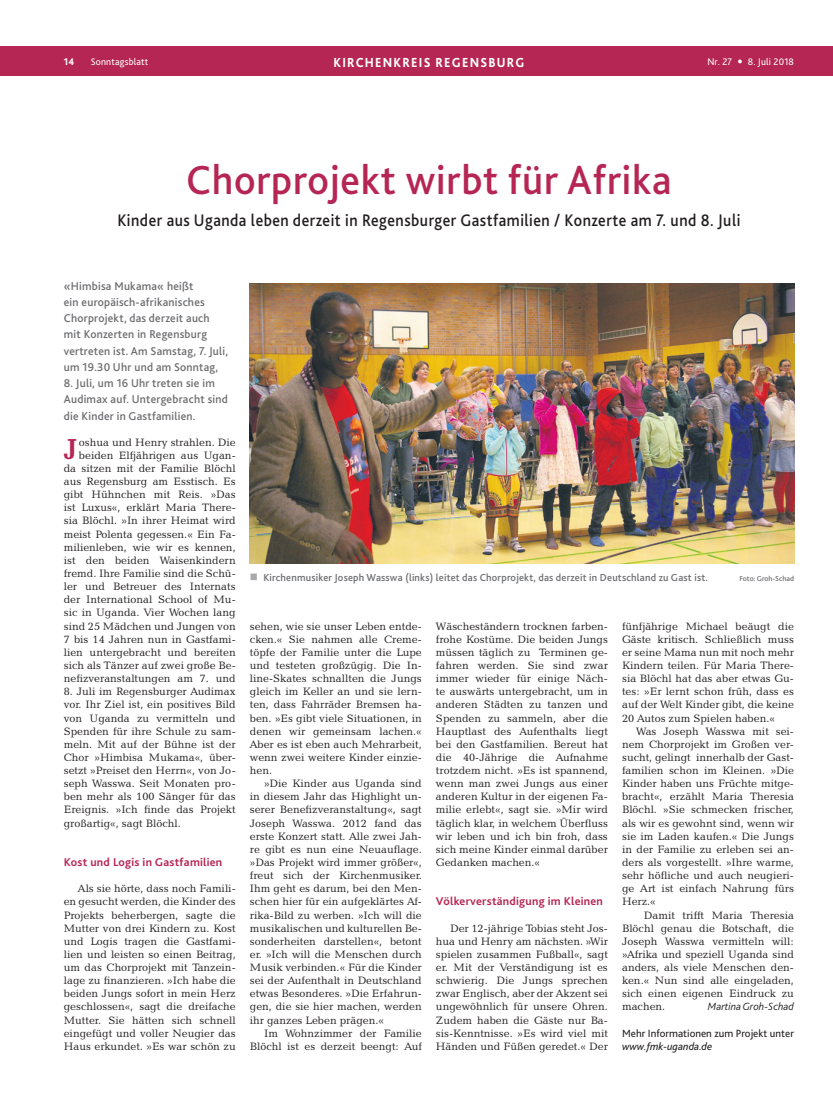
<style>
.page{position:relative;width:833px;height:1117px;background:#fff}
.page>*{position:absolute;margin:0;border:0;box-sizing:border-box;transform-origin:0 0}
.Überschrift_1_groß{font:500 42.5px "Bliss 2";letter-spacing:.02em;color:#b62654;scale:.95 1}
.Copy_Initial{font:700 29.5px "Candida BT";color:#b62654;scale:.9 1}
.Überschrift_2{font:500 17.5px "Bliss 2";letter-spacing:.03em;color:#231f20;scale:.9 1}
.Seite_Reg_Titel{font:800 13.75px "Bliss 2";letter-spacing:.1em;color:#fff;scale:.9 1}
.Vorspann{font:500 11.88px/16.2px "Bliss 2";letter-spacing:.02em;color:#6c6d70}
.Zwischentitel{font:700 11.88px "Bliss 2";letter-spacing:.02em;color:#b62654}
.Copy{font:11px/13.1px "Candida BT";color:#231f20;text-align:justify}
.Copy_Initial-2{font:11px/13.1px "Candida BT";color:#231f20;text-align:right}
.Verweis{font:11px/13.1px "Bliss 2";color:#231f20}
.Copy-2{font:italic 300 11px "Bliss 2";color:#231f20}
.Bildunterschrift{font:500 10.62px "Bliss 2";letter-spacing:.02em;color:#6c6d70}
.Seite_Reg_Ausgabe_li{font:10px "Bliss 2";letter-spacing:.02em;color:#fff}
.Seite_Reg_Seite_li{font:10px "Bliss 2";letter-spacing:.02em;color:#fff}
.Seite_Reg_Seite_li-2{font:800 10px "Bliss 2";color:#fff}
.Bildunterschrift-2{font:500 7.5px "Bliss 2";color:#6c6d70}
.s1{font-size:17.5px}
.s2{color:#a8a9ad}
.s3{font-style:italic}
</style>
<div class="page">
<div style="left:0;top:47px;width:833px;height:29px;background:#b62654"></div>
<img style="left:250px;top:283px;width:544px;height:280px">
<p class="Seite_Reg_Seite_li-2" style="left:64px;top:55px;width:12px">14</p>
<p class="Seite_Reg_Seite_li" style="left:91px;top:55px;width:59px">Sonntagsblatt</p>
<p class="Seite_Reg_Titel" style="left:333px;top:54px;width:213px">KIRCHENKREIS REGENSBURG</p>
<p class="Seite_Reg_Ausgabe_li" style="left:707px;top:55px;width:88px">Nr. 27 <span class="s1">•</span> 8. Juli 2018</p>
<p class="Überschrift_1_groß" style="left:186px;top:154px;width:512px">Chorprojekt wirbt für Afrika</p>
<p class="Überschrift_2" style="left:117px;top:209px;width:694px">Kinder aus Uganda leben derzeit in Regensburger Gastfamilien / Konzerte am 7. und 8. Juli</p>
<p class="Vorspann" style="left:64px;top:277px;width:166px">«Himbisa Mukama« heißt<br>ein europäisch-afrikanisches<br>Chorprojekt, das derzeit auch mit Konzerten in Regensburg vertreten ist. Am Samstag, 7. Juli, um 19.30 Uhr und am Sonntag,</p>
<p class="Vorspann" style="left:64px;top:375px;width:166px">8. Juli, um 16 Uhr treten sie im<br>Audimax auf. Untergebracht sind die Kinder in Gastfamilien.</p>
<p class="Copy_Initial" style="left:64px;top:430px;width:17px">J</p>
<p class="Copy_Initial-2" style="left:64px;top:435px;width:173px">oshua und Henry strahlen. Die beiden Elfjährigen aus Ugan-<br>da sitzen mit der Familie Blöchl aus Regensburg am Esstisch. Es gibt Hühnchen mit Reis. »Das ist Luxus«, erklärt Maria There&shy;sia Blöchl. »In ihrer Heimat wird meist Polenta gegessen.« Ein Fa&shy;milienleben, wie wir es kennen, ist den beiden Waisenkindern fremd. Ihre Familie sind die Schü&shy;ler und Betreuer des Internats der International School of Mu&shy;sic in Uganda. Vier Wochen lang sind 25 Mädchen und Jungen von<br>7 bis 14 Jahren nun in Gastfami&shy;lien untergebracht und bereiten sich als Tänzer auf zwei große Be&shy;nefizveranstaltungen am 7. und</p>
<p class="Copy_Initial-2" style="left:64px;top:684px;width:173px;text-align:justify">8. Juli im Regensburger Audimax vor. Ihr Ziel ist, ein positives Bild von Uganda zu vermitteln und Spenden für ihre Schule zu sam&shy;meln. Mit auf der Bühne ist der Chor »Himbisa Mukama«, über&shy;setzt »Preiset den Herrn«, von Jo&shy;seph Wasswa. Seit Monaten pro&shy;ben mehr als 100 Sänger für das Ereignis. »Ich finde das Projekt großartig«, sagt Blöchl.</p>
<p class="Zwischentitel" style="left:64px;top:854px;width:160px">Kost und Logis in G astfamilien</p>
<p class="Copy" style="left:64px;top:881px;width:173px;text-indent:14px">Als sie hörte, dass noch Famili&shy;en gesucht werden, die Kinder des Projekts beherbergen, sagte die Mutter von drei Kindern zu. Kost und Logis tragen die Gastfami&shy;lien und leisten so einen Beitrag, um das Chorprojekt mit Tanzein&shy;lage zu finanzieren. »Ich habe die beiden Jungs sofort in mein Herz geschlossen«, sagt die dreifache Mutter. Sie hätten sich schnell eingefügt und voller Neugier das Haus erkundet. »Es war schön zu</p>
<p class="Bildunterschrift" style="left:250px;top:570px;width:459px"><span class="s2">■</span> Kirchenmusiker Joseph Wasswa (links) leitet das Chorprojekt, das derzeit in Deutschland zu Gast ist.</p>
<p class="Bildunterschrift-2" style="left:739px;top:573px;width:56px">Foto: Groh-Schad</p>
<p class="Copy" style="left:250px;top:619px;width:173px">sehen, wie sie unser Leben entde&shy;cken.« Sie nahmen alle Creme&shy;töpfe der Familie unter die Lupe und testeten großzügig. Die In&shy;line-Skates schnallten die Jungs gleich im Keller an und sie lern&shy;ten, dass Fahrräder Bremsen ha&shy;ben. »Es gibt viele Situationen, in denen wir gemeinsam lachen.« Aber es ist eben auch Mehrarbeit, wenn zwei weitere Kinder einzie&shy;hen.</p>
<p class="Copy" style="left:250px;top:776px;width:173px;text-indent:14px">»Die Kinder aus Uganda sind in diesem Jahr das Highlight un&shy;serer Benefizveranstaltung«, sagt Joseph Wasswa. 2012 fand das erste Konzert statt. Alle zwei Jah&shy;re gibt es nun eine Neuauflage. »Das Projekt wird immer größer«, freut sich der Kirchenmusiker.<br>Ihm geht es darum, bei den Men&shy;schen hier für ein aufgeklärtes Af&shy;rika-Bild zu werben. »Ich will die musikalischen und kulturellen Be&shy;sonderheiten darstellen«, betont er. »Ich will die Menschen durch Musik verbinden.« Für die Kinder sei der Aufenthalt in Deutschland etwas Besonderes. »Die Erfahrun&shy;gen, die sie hier machen, werden ihr ganzes Leben prägen.«</p>
<p class="Copy" style="left:250px;top:1025px;width:173px;text-align:right">Im Wohnzimmer der Familie<br>Blöchl ist es derzeit beengt: Auf</p>
<p class="Copy" style="left:436px;top:619px;width:173px">Wäscheständern trocknen farben&shy;frohe Kostüme. Die beiden Jungs müssen täglich zu Terminen ge&shy;fahren werden. Sie sind zwar immer wieder für einige Näch&shy;te auswärts untergebracht, um in anderen Städten zu tanzen und Spenden zu sammeln, aber die Hauptlast des Aufenthalts liegt bei den Gastfamilien. Bereut hat die 40-Jährige die Aufnahme trotzdem nicht. »Es ist spannend, wenn man zwei Jungs aus einer anderen Kultur in der eigenen Fa&shy;milie erlebt«, sagt sie. »Mir wird täglich klar, in welchem Überfluss wir leben und ich bin froh, dass sich meine Kinder einmal darüber Gedanken machen.«</p>
<p class="Zwischentitel" style="left:436px;top:893px;width:168px">Völkerverständigung im Kleinen</p>
<p class="Copy" style="left:436px;top:920px;width:173px;text-indent:14px">Der 12-jährige Tobias steht Jos&shy;hua und Henry am nächsten. »Wir spielen zusammen Fußball«, sagt er. Mit der Verständigung ist es schwierig. Die Jungs sprechen zwar Englisch, aber der Akzent sei ungewöhnlich für unsere Ohren.<br>Zudem haben die Gäste nur Ba&shy;sis-Kenntnisse. »Es wird viel mit Händen und Füßen geredet.« Der</p>
<p class="Copy" style="left:622px;top:619px;width:173px">fünfjährige Michael beäugt die Gäste kritisch. Schließlich muss er seine Mama nun mit noch mehr Kindern teilen. Für Maria There&shy;sia Blöchl hat das aber etwas Gu&shy;tes: »Er lernt schon früh, dass es auf der Welt Kinder gibt, die keine 20 Autos zum Spielen haben.«</p>
<p class="Copy" style="left:622px;top:724px;width:173px;text-indent:14px">Was Joseph Wasswa mit sei&shy;nem Chorprojekt im Großen ver&shy;sucht, gelingt innerhalb der Gast&shy;familien schon im Kleinen. »Die Kinder haben uns Früchte mitge&shy;bracht«, erzählt Maria Theresia Blöchl. »Sie schmecken frischer, als wir es gewohnt sind, wenn wir sie im Laden kaufen.« Die Jungs in der Familie zu erleben sei an&shy;ders als vorgestellt. »Ihre warme, sehr höfliche und auch neugieri&shy;ge Art ist einfach Nahrung fürs Herz.«</p>
<p class="Copy" style="left:622px;top:907px;width:173px;text-indent:22px">Damit trifft Maria Theresia Blöchl genau die Botschaft, die Joseph Wasswa vermitteln will: »Afrika und speziell Uganda sind anders, als viele Menschen den&shy;ken.« Nun sind alle eingeladen, sich einen eigenen Eindruck zu machen.</p>
<p class="Copy-2" style="left:708px;top:999px;width:87px">Martina Groh-Schad</p>
<p class="Verweis" style="left:622px;top:1025px;width:173px">Mehr Informationen zum Projekt unter <span class="s3">www.fmk-uganda.de</span></p>
</div>
